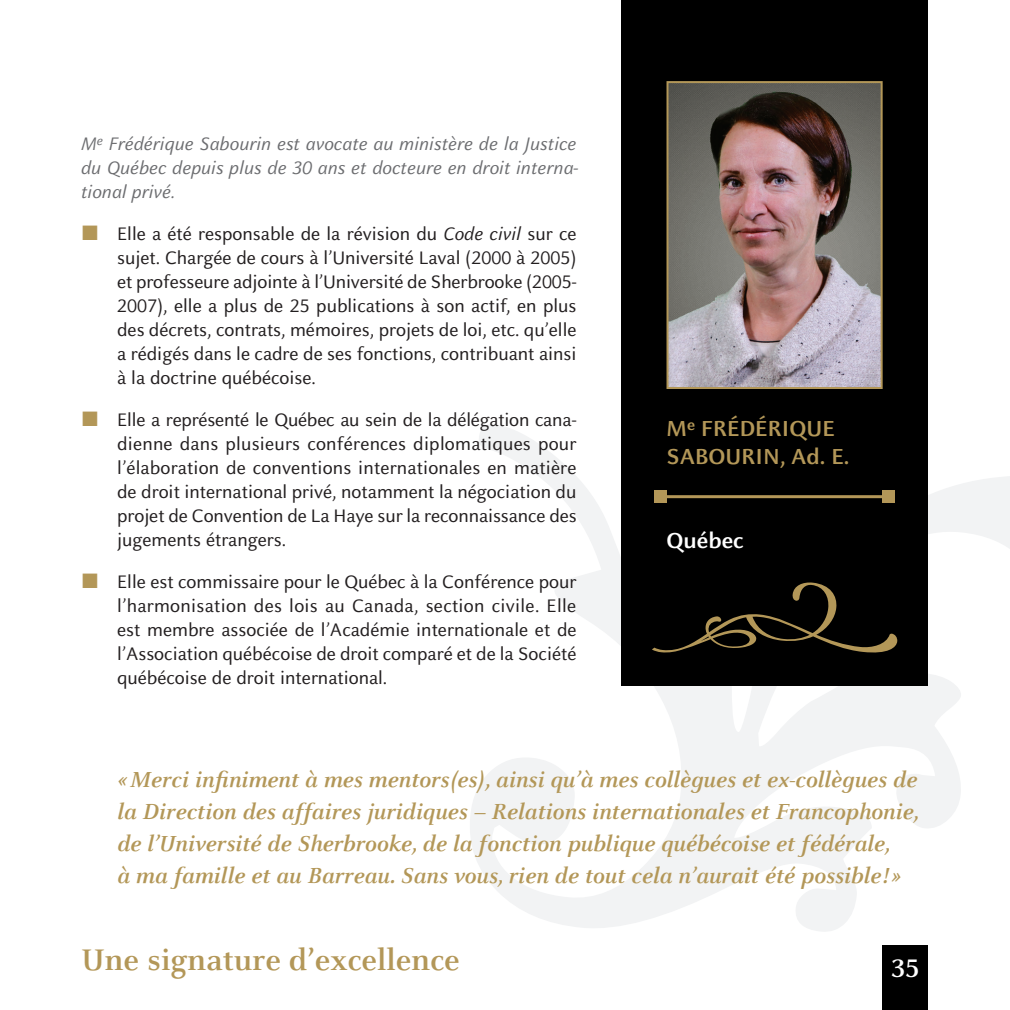
<style>
.page{position:relative;width:1010px;height:1010px;background:#fff}
.page>*{position:absolute;margin:0;border:0;box-sizing:border-box;transform-origin:0 0}
.t1{font:700 32.8px "Barreau";letter-spacing:.005em;color:#b39758}
.t2{font:700 28px "Barreau";color:#fff}
.t3{font:italic 700 24px/32px "Barreau";color:#b39758}
.t4{font:700 24px/28px "Barreau Sans";color:#b39758}
.t5{font:700 24px "Barreau Sans";color:#fff}
.t6{font:20px/24px "Barreau Sans";color:#231f20;text-align:justify}
.t7{font:italic 20px/24px "Barreau Sans";color:#6c6d70;text-align:justify}
.s1{font-style:italic}
</style>
<div class="page">
<svg style="left:470px;top:423px;width:539px;height:509px"></svg>
<div style="left:882px;top:945px;width:45px;height:64px;background:#000"></div>
<div style="left:621px;top:0;width:306px;height:685px;background:#000"></div>
<hr style="left:660px;top:495px;width:228px;height:3px;background:#b39758">
<div style="left:654px;top:490px;width:12px;height:12px;background:#b39758"></div>
<div style="left:882px;top:490px;width:12px;height:12px;background:#b39758"></div>
<svg style="left:652px;top:582px;width:245px;height:71px"></svg>
<img style="left:669px;top:84px;width:210px;height:302px">
<div style="left:666px;top:81px;width:216px;height:308px;border:2px solid #b39758"></div>
<p class="t7" style="left:81px;top:132px;width:498px">M<sup>e</sup> Frédérique Sabourin est avocate au ministère de la Justice du Québec depuis plus de 30 ans et docteure en droit interna&shy;tional privé.</p>
<p class="t6" style="left:117px;top:222px;width:461px">Elle a été responsable de la révision du <span class="s1">Code civil</span> sur ce sujet. Chargée de cours à l’Université Laval (2000 à 2005) et professeure adjointe à l’Université de Sherbrooke (2005- 2007), elle a plus de 25 publications à son actif, en plus des décrets, contrats, mémoires, projets de loi, etc. qu’elle a rédigés dans le cadre de ses fonctions, contribuant ainsi à la doctrine québécoise.</p>
<p class="t6" style="left:117px;top:408px;width:461px">Elle a représenté le Québec au sein de la délégation cana&shy;dienne dans plusieurs conférences diplomatiques pour l’élaboration de conventions internationales en matière de droit international privé, notamment la négociation du projet de Convention de La Haye sur la reconnaissance des jugements étrangers.</p>
<p class="t6" style="left:117px;top:570px;width:461px">Elle est commissaire pour le Québec à la Conférence pour l’harmonisation des lois au Canada, section civile. Elle est membre associée de l’Académie internationale et de l’Association québécoise de droit comparé et de la Société québécoise de droit international.</p>
<p class="t4" style="left:666px;top:414px;width:184px">M<sup>e</sup> FRÉDÉRIQUE<br>SABOURIN, Ad. E.</p>
<p class="t5" style="left:666px;top:526px;width:79px">Québec</p>
<p class="t3" style="left:117px;top:763px;width:803px">«Merci infiniment à mes mentors(es), ainsi qu’à mes collègues et ex-collègues de la Direction des affaires juridiques – Relations internationales et Francophonie, de l’Université de Sherbrooke, de la fonction publique québécoise et fédérale,<br>à ma famille et au Barreau. Sans vous, rien de tout cela n’aurait été possible!»</p>
<h1 class="t1" style="left:81px;top:940px;width:380px">Une signature d’excellence</h1>
<h2 class="t2" style="left:891px;top:952px;width:29px">35</h2>
</div>
